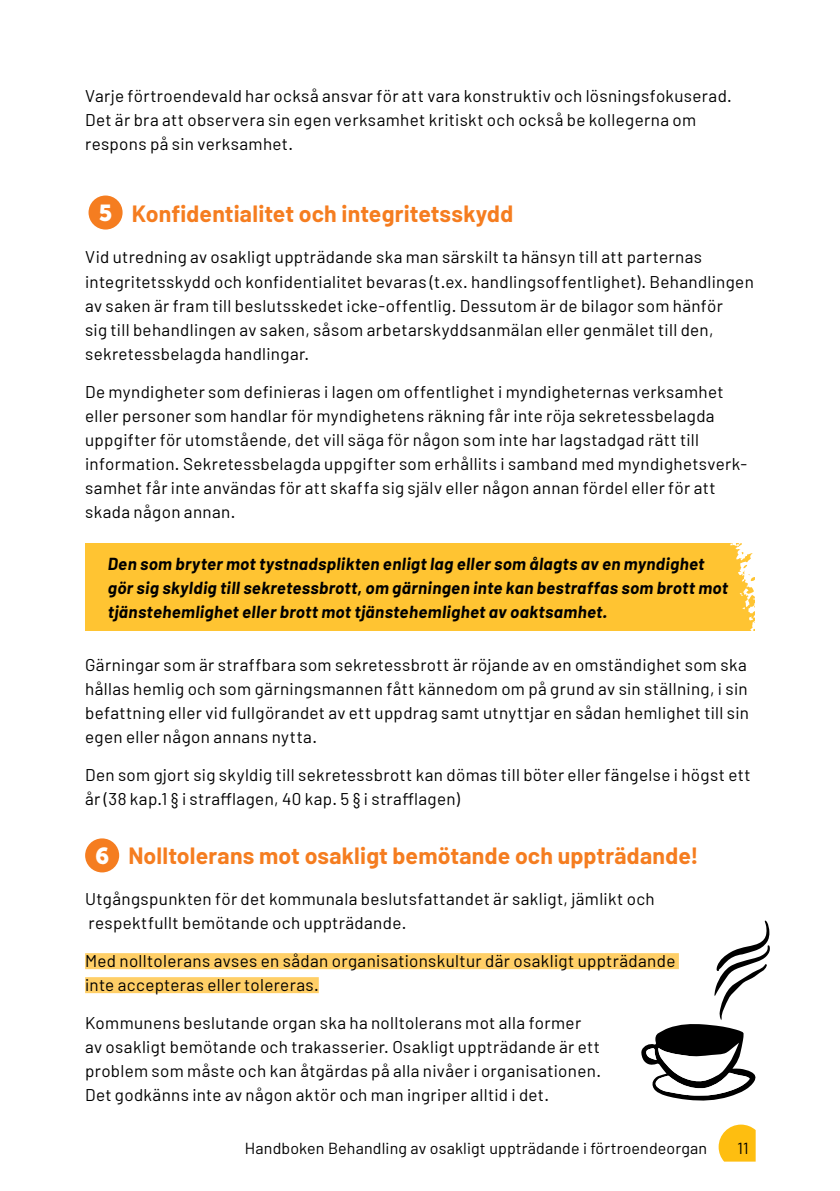
<style>
.page{position:relative;width:840px;height:1191px;background:#fff}
.page>*{position:absolute;margin:0;border:0;box-sizing:border-box;transform-origin:0 0}
.t1{font:700 23px "Barlow";letter-spacing:.005em;color:#f57d20}
.t2{font:17px/24px "Barlow";letter-spacing:.02em;color:#000}
.t3{font:italic 700 17px/24px "Barlow";letter-spacing:.02em;color:#000}
.t4{font:16px "Barlow";letter-spacing:.01em;color:#000}
.s1{font-family:"Museo Sans 900";font-weight:400;color:#fff}
</style>
<div class="page">
<svg style="left:718px;top:1124px;width:37px;height:37px"></svg>
<div style="left:85px;top:543px;width:669px;height:88px;background:#ffc432"></div>
<svg style="left:730px;top:543px;width:24px;height:88px"></svg>
<div style="left:85px;top:953px;width:593px;height:16px;background:#ffcf67"></div>
<div style="left:85px;top:977px;width:233px;height:16px;background:#ffcf67"></div>
<div style="left:88px;top:195px;width:34px;height:34px;background:#f57d20;border-radius:50%"></div>
<div style="left:85px;top:838px;width:34px;height:34px;background:#f57d20;border-radius:50%"></div>
<svg style="left:640px;top:920px;width:130px;height:181px"></svg>
<p class="t2" style="left:85px;top:83px;width:648px">Varje förtroendevald har också ansvar för att vara konstruktiv och lösningsfokuserad.<br>Det är bra att observera sin egen verksamhet kritiskt och också be kollegerna om respons på sin verksamhet.</p>
<h1 class="t1" style="left:99px;top:200px;width:415px"><span class="s1">5</span> Konfidentialitet och integritetsskydd</h1>
<p class="t2" style="left:85px;top:245px;width:670px">Vid utredning av osakligt uppträdande ska man särskilt ta hänsyn till att parternas integritetsskydd och konfidentialitet bevaras (t.ex. handlingsoffentlighet). Behandlingen av saken är fram till beslutsskedet icke-offentlig. Dessutom är de bilagor som hänför<br>sig till behandlingen av saken, såsom arbetarskyddsanmälan eller genmälet till den, sekretessbelagda handlingar.</p>
<p class="t2" style="left:85px;top:379px;width:663px">De myndigheter som definieras i lagen om offentlighet i myndigheternas verksamhet eller personer som handlar för myndighetens räkning får inte röja sekretessbelagda uppgifter för utomstående, det vill säga för någon som inte har lagstadgad rätt till information. Sekretessbelagda uppgifter som erhållits i samband med myndighetsverk&shy;samhet får inte användas för att skaffa sig själv eller någon annan fördel eller för att skada någon annan.</p>
<p class="t3" style="left:108px;top:552px;width:621px">Den som bryter mot tystnadsplikten enligt lag eller som ålagts av en myndighet gör sig skyldig till sekretessbrott, om gärningen inte kan bestraffas som brott mot tjänstehemlighet eller brott mot tjänstehemlighet av oaktsamhet.</p>
<p class="t2" style="left:85px;top:652px;width:665px">Gärningar som är straffbara som sekretessbrott är röjande av en omständighet som ska hållas hemlig och som gärningsmannen fått kännedom om på grund av sin ställning, i sin befattning eller vid fullgörandet av ett uppdrag samt utnyttjar en sådan hemlighet till sin egen eller någon annans nytta.</p>
<p class="t2" style="left:85px;top:762px;width:666px">Den som gjort sig skyldig till sekretessbrott kan dömas till böter eller fängelse i högst ett år (38 kap.1 § i strafflagen, 40 kap. 5 § i strafflagen)</p>
<h1 class="t1" style="left:95px;top:841px;width:604px"><span class="s1">6</span> Nolltolerans mot osakligt bemötande och uppträdande!</h1>
<p class="t2" style="left:85px;top:886px;width:570px">Utgångspunkten för det kommunala beslutsfattandet är sakligt, jämlikt och respektfullt bemötande och uppträdande.</p>
<p class="t2" style="left:85px;top:948px;width:591px">Med nolltolerans avses en sådan organisationskultur där osakligt uppträdande inte accepteras eller tolereras.</p>
<p class="t2" style="left:85px;top:1010px;width:517px">Kommunens beslutande organ ska ha nolltolerans mot alla former av osakligt bemötande och trakasserier. Osakligt uppträdande är ett problem som måste och kan åtgärdas på alla nivåer i organisationen.<br>Det godkänns inte av någon aktör och man ingriper alltid i det.</p>
<p class="t4" style="left:245px;top:1138px;width:463px">Handboken Behandling av osakligt uppträdande i förtroendeorgan</p>
<p class="t4" style="left:737px;top:1138px;width:13px">11</p>
</div>
